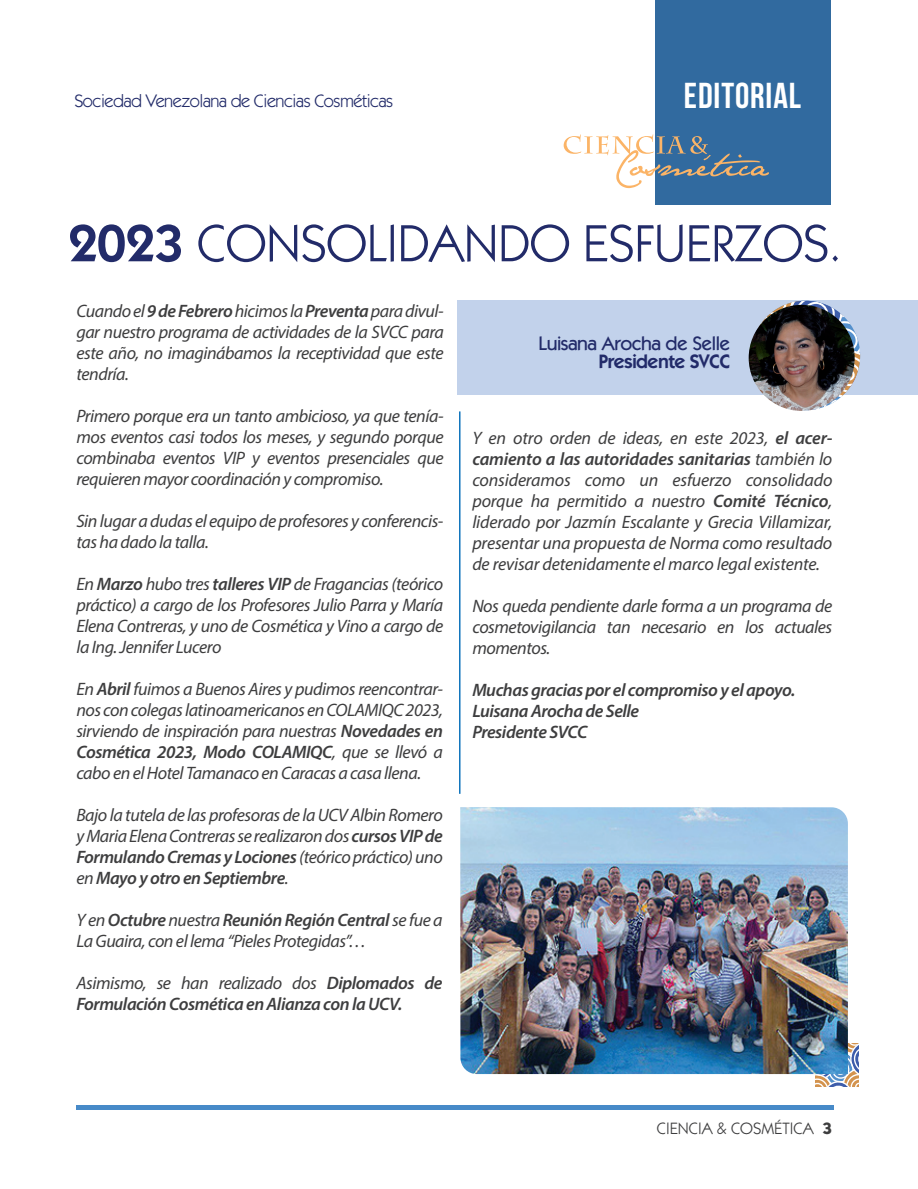
<style>
.page{position:relative;width:918px;height:1189px;background:#fff}
.page>*{position:absolute;margin:0;border:0;box-sizing:border-box;transform-origin:0 0}
.t1{font:52.5px "ITC Kabel Std";letter-spacing:-.01em;color:#222b69}
.t2{font:700 36px "Bebas Neue";letter-spacing:.025em;color:#fff}
.t3{font:500 19.5px "ITC Kabel Std";letter-spacing:-.025em;color:#222b69}
.t4{font:600 19.5px "ITC Kabel Std";letter-spacing:-.025em;color:#222b69}
.t5{font:italic 18px/21px "Myriad Pro";letter-spacing:-.025em;color:#3e3e3f;text-align:justify}
.t6{font:italic 600 18px/21px "Myriad Pro";letter-spacing:-.025em;color:#3e3e3f}
.t7{font:18px "ITC Kabel Std";letter-spacing:-.025em;color:#222b69}
.t8{font:16.5px "ITC Kabel Std";color:#3e3e3f}
.s1{font-weight:600}
.s2{font-weight:400}
.s3{font-weight:700}
</style>
<div class="page">
<div style="left:656px;top:0;width:175px;height:204px;background:#316a9f"></div>
<hr style="left:76px;top:1105px;width:758px;height:3px;background:#478ac8">
<div style="left:458px;top:300px;width:460px;height:95px;background:#c2d2eb"></div>
<svg style="left:564px;top:134px;width:205px;height:54px"></svg>
<svg style="left:815px;top:1043px;width:43px;height:43px"></svg>
<hr style="left:459px;top:411px;width:2px;height:382px;background:#1074bc">
<svg style="left:751px;top:300px;width:109px;height:110px"></svg>
<img style="left:749px;top:305px;width:106px;height:106px;border-radius:53px">
<img style="left:460px;top:807px;width:388px;height:266px">
<p class="t7" style="left:74px;top:90px;width:320px">Sociedad Venezolana de Ciencias Cosméticas</p>
<h2 class="t2" style="left:684px;top:76px;width:119px">EDITORIAL</h2>
<h1 class="t1" style="left:68px;top:213px;width:775px"><span class="s1">2023</span> CONSOLIDANDO ESFUERZOS.</h1>
<p class="t5" style="left:76px;top:300px;width:369px">Cuando el <span class="s1">9 de Febrero</span> hicimos la <span class="s1">Preventa</span> para divul&shy;gar nuestro programa de actividades de la SVCC para este año, no imaginábamos la receptividad que este tendría.</p>
<p class="t5" style="left:76px;top:405px;width:369px">Primero porque era un tanto ambicioso, ya que tenía&shy;mos eventos casi todos los meses, y segundo porque combinaba eventos VIP y eventos presenciales que requieren mayor coordinación y compromiso.</p>
<p class="t5" style="left:76px;top:510px;width:369px">Sin lugar a dudas el equipo de profesores y conferencis&shy;tas ha dado la talla.</p>
<p class="t5" style="left:76px;top:573px;width:368px">En <span class="s1">Marzo</span> hubo tres <span class="s1">talleres VIP</span> de Fragancias (teórico práctico) a cargo de los Profesores Julio Parra y María Elena Contreras, y uno de Cosmética y Vino a cargo de la Ing. Jennifer Lucero</p>
<p class="t5" style="left:76px;top:678px;width:368px">En <span class="s1">Abril</span> fuimos a Buenos Aires y pudimos reencontrar&shy;nos con colegas latinoamericanos en COLAMIQC 2023, sirviendo de inspiración para nuestras <span class="s1">Novedades en Cosmética 2023, Modo COLAMIQC</span>, que se llevó a cabo en el Hotel Tamanaco en Caracas a casa llena.</p>
<p class="t5" style="left:76px;top:804px;width:368px">Bajo la tutela de las profesoras de la UCV Albin Romero y Maria Elena Contreras se realizaron dos <span class="s1">cursos VIP de Formulando Cremas y Lociones</span> (teórico práctico) uno en <span class="s1">Mayo y otro en Septiembre</span>.</p>
<p class="t5" style="left:76px;top:909px;width:368px">Y en <span class="s1">Octubre</span> nuestra <span class="s1">Reunión Región Central</span> se fue a<br>La Guaira, con el lema “Pieles Protegidas”…</p>
<p class="t6" style="left:76px;top:971px;width:368px"><span class="s2">Asimismo, se han realizado dos</span> Diplomados de<br>Formulación Cosmética en Alianza con la UCV.</p>
<p class="t3" style="left:539px;top:332px;width:193px">Luisana Arocha de Selle</p>
<p class="t4" style="left:599px;top:350px;width:133px">Presidente SVCC</p>
<p class="t5" style="left:472px;top:427px;width:362px">Y en otro orden de ideas, en este 2 023, <span class="s1">el acer&shy;camiento a las autoridades sanitarias</span> también lo consideramos como un esfuerzo consolidado porque ha permitido a nuestro <span class="s1">Comité Técnico</span>, liderado por Jazmín Escalante y Grecia Villamizar, presentar una propuesta de Norma como resultado de revisar detenidamente el marco legal existente.</p>
<p class="t5" style="left:472px;top:595px;width:362px">Nos queda pendiente darle forma a un programa de cosmetovigilancia tan necesario en los actuales momentos.</p>
<p class="t6" style="left:472px;top:678px;width:325px">Muchas gracias por el compromiso y el apoyo.<br>Luisana Arocha de Selle<br>Presidente SVCC</p>
<p class="t8" style="left:657px;top:1118px;width:177px">CIENCIA &amp; COSMÉTICA <span class="s3">3</span></p>
</div>
